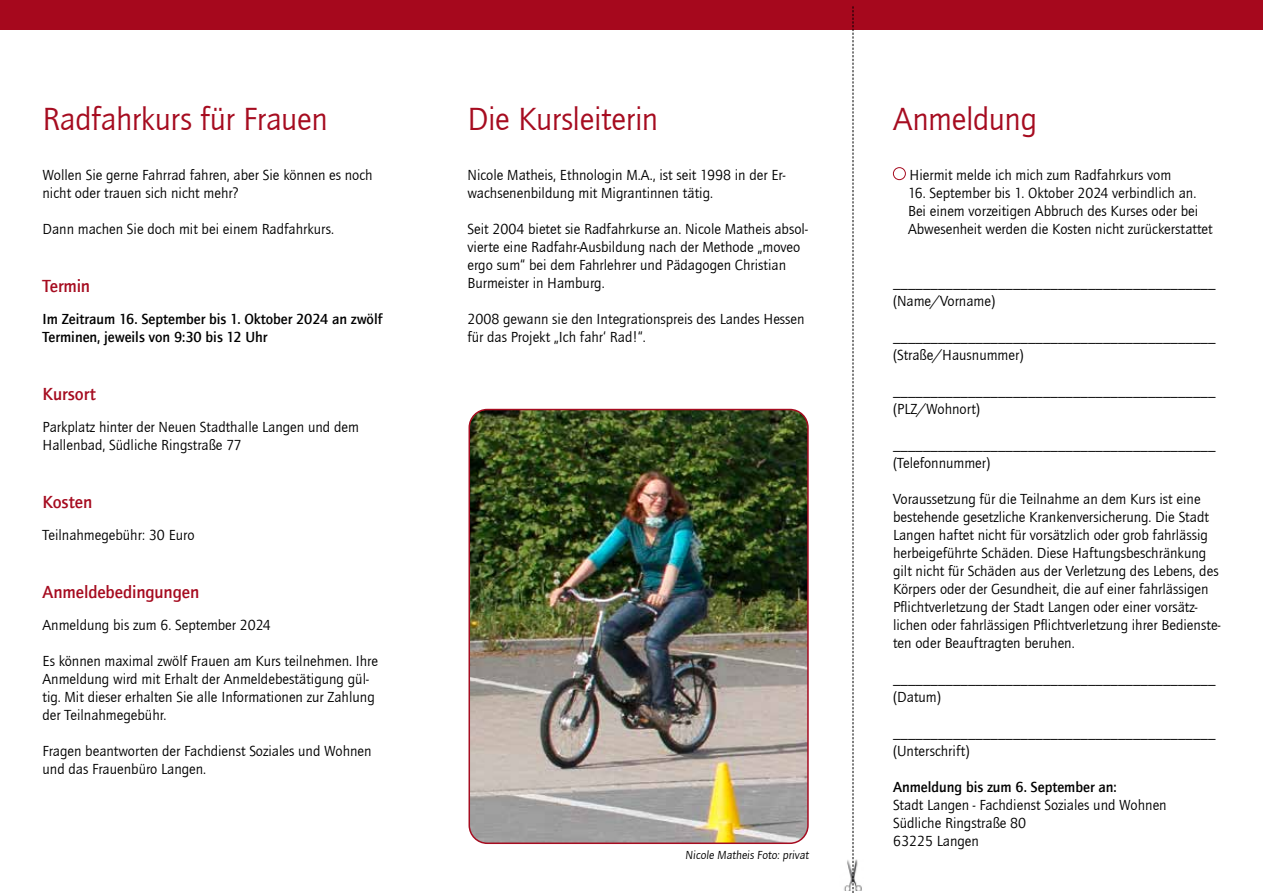
<style>
.page{position:relative;width:1263px;height:893px;background:#fff}
.page>*{position:absolute;margin:0;border:0;box-sizing:border-box;transform-origin:0 0}
.t1{font:33px "ITC Quay Sans Com";letter-spacing:-.01em;color:#a60c20}
.t2{font:500 18px "ITC Quay Sans Com";letter-spacing:-.005em;color:#a60c20}
.t3{font:15px/18px "ITC Quay Sans Com";color:#000}
.t4{font:500 15px/18px "ITC Quay Sans Com";color:#000}
.t5{font:12px "ITC Quay Sans Com";color:#000}
</style>
<div class="page">
<div style="left:0;top:0;width:1263px;height:30px;background:#a6081d"></div>
<img style="left:471px;top:410px;width:335px;height:433px">
<div style="left:468px;top:409px;width:341px;height:435px;border:2px solid #a60c20;border-radius:18px"></div>
<img style="left:843px;top:860px;width:19px;height:31px">
<div style="left:893px;top:167px;width:13px;height:13px;border:1px solid #a60c20;border-radius:50%"></div>
<svg style="left:853px;top:6px;width:1px;height:887px"></svg>
<h1 class="t1" style="left:43px;top:100px;width:287px">Radfahrkurs für Frauen</h1>
<p class="t3" style="left:43px;top:166px;width:332px">Wollen Sie gerne Fahrrad fahren, aber Sie können es noch nicht oder trauen sich nicht mehr?</p>
<p class="t3" style="left:43px;top:220px;width:293px">Dann machen Sie doch mit bei einem Radfahrkurs.</p>
<p class="t2" style="left:43px;top:275px;width:49px">Termin</p>
<p class="t4" style="left:43px;top:310px;width:341px">Im Zeitraum 16. September bis 1. Oktober 2024 an zwölf<br>Terminen, jeweils von 9:30 bis 12 Uhr</p>
<p class="t2" style="left:43px;top:383px;width:55px">Kursort</p>
<p class="t3" style="left:43px;top:418px;width:318px">Parkplatz hinter der Neuen Stadthalle Langen und dem<br>Hallenbad, Südliche Ringstraße 77</p>
<p class="t2" style="left:43px;top:491px;width:51px">Kosten</p>
<p class="t3" style="left:43px;top:526px;width:154px">Teilnahmegebühr: 30 Euro</p>
<p class="t2" style="left:43px;top:581px;width:158px">Anmeldebedingungen</p>
<p class="t3" style="left:43px;top:616px;width:230px">Anmeldung bis zum 6. September 2024</p>
<p class="t3" style="left:43px;top:652px;width:337px">Es können maximal zwölf Frauen am Kurs teilnehmen. Ihre Anmeldung wird mit Erhalt der Anmeldebestätigung gül&shy;tig. Mit dieser erhalten Sie alle Informationen zur Zahlung der Teilnahmegebühr.</p>
<p class="t3" style="left:43px;top:742px;width:331px">Fragen beantworten der Fachdienst Soziales und Wohnen und das Frauenbüro Langen.</p>
<h1 class="t1" style="left:467px;top:100px;width:192px">Die Kursleiterin</h1>
<p class="t3" style="left:467px;top:166px;width:320px">Nicole Matheis, Ethnologin M.A., ist seit 1998 in der Er&shy;wachsenenbildung mit Migrantinnen tätig.</p>
<p class="t3" style="left:467px;top:220px;width:342px">Seit 2004 bietet sie Radfahrkurse an. Nicole Matheis absol&shy;vierte eine Radfahr-Ausbildung nach der Methode „moveo ergo sum“ bei dem Fahrlehrer und Pädagogen Christian Burmeister in Hamburg.</p>
<p class="t3" style="left:467px;top:310px;width:339px">2008 gewann sie den Integrationspreis des Landes Hessen für das Projekt „Ich fahr‘ Rad!“.</p>
<p class="t5" style="left:685px;top:848px;width:126px">Nicole Matheis Foto: privat</p>
<h1 class="t1" style="left:893px;top:100px;width:145px">Anmeldung</h1>
<p class="t3" style="left:909px;top:166px;width:263px">Hiermit melde ich mich zum Radfahrkurs vom</p>
<p class="t3" style="left:908px;top:184px;width:306px">16. September bis 1. Oktober 2024 verbindlich an.<br>Bei einem vorzeitigen Abbruch des Kurses oder bei<br>Abwesenheit werden die Kosten nicht zurückerstattet</p>
<p class="t3" style="left:893px;top:274px;width:324px">___________________________________________ (Name/Vorname)</p>
<p class="t3" style="left:893px;top:328px;width:324px">___________________________________________ (Straße/Hausnummer)</p>
<p class="t3" style="left:893px;top:382px;width:324px">___________________________________________ (PLZ/Wohnort)</p>
<p class="t3" style="left:893px;top:436px;width:324px">___________________________________________ (Telefonnummer)</p>
<p class="t3" style="left:893px;top:490px;width:329px">Voraussetzung für die Teilnahme an dem Kurs ist eine bestehende gesetzliche Krankenversicherung. Die Stadt Langen haftet nicht für vorsätzlich oder grob fahrlässig herbeigeführte Schäden. Diese Haftungsbeschränkung gilt nicht für Schäden aus der Verletzung des Lebens, des Körpers oder der Gesundheit, die auf einer fahrlässigen Pflichtverletzung der Stadt Langen oder einer vorsätz&shy;lichen oder fahrlässigen Pflichtverletzung ihrer Bedienste&shy;ten oder Beauftragten beruhen.</p>
<p class="t3" style="left:893px;top:670px;width:324px">___________________________________________ (Datum)</p>
<p class="t3" style="left:893px;top:724px;width:324px">___________________________________________ (Unterschrift)</p>
<p class="t4" style="left:893px;top:778px;width:225px">Anmeldung bis zum 6. September an:</p>
<p class="t3" style="left:893px;top:796px;width:275px">Stadt Langen - Fachdienst Soziales und Wohnen<br>Südliche Ringstraße 80<br>63225 Langen</p>
</div>
